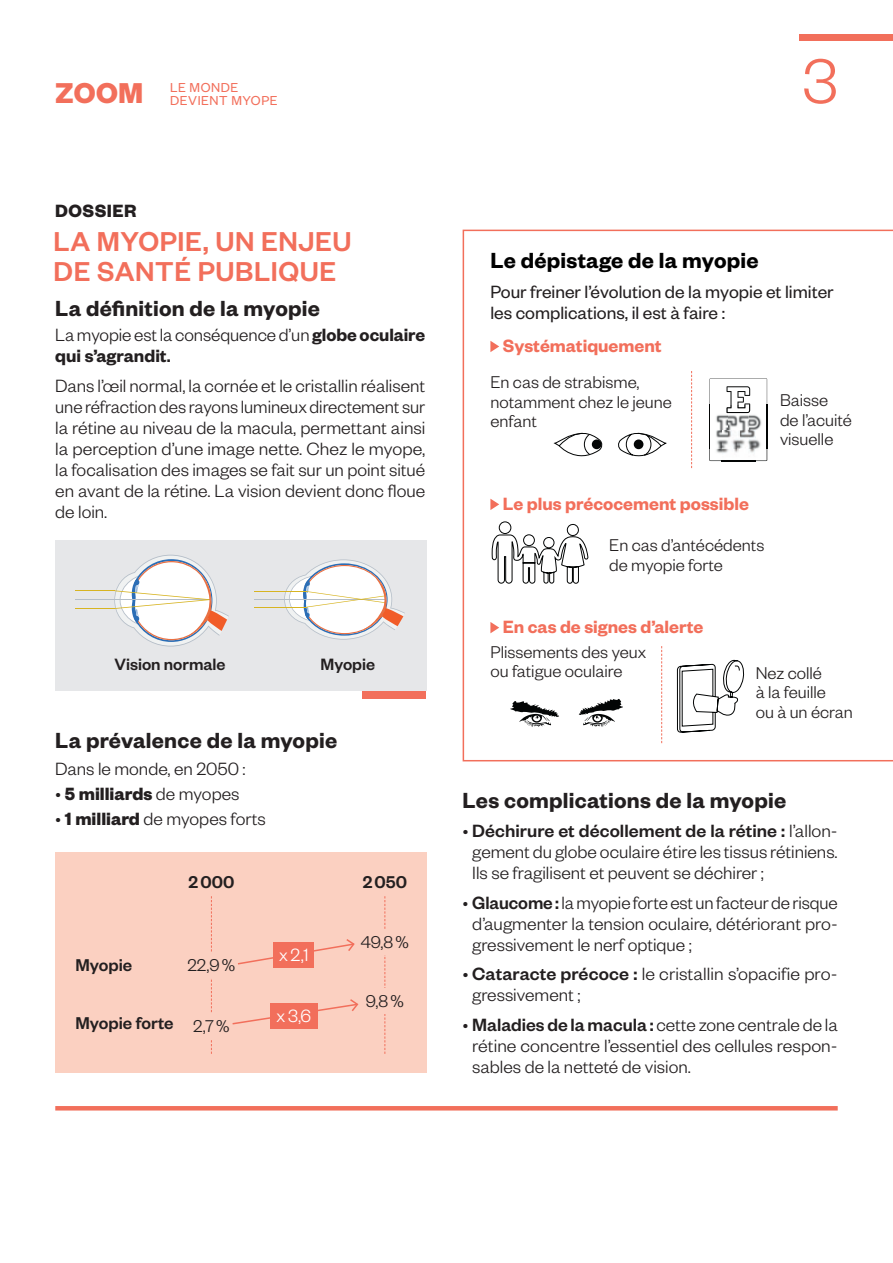
<style>
.page{position:relative;width:893px;height:1263px;background:#fff}
.page>*{position:absolute;margin:0;border:0;box-sizing:border-box;transform-origin:0 0}
.t1{font:300 69px "Founders Grotesk";color:#f26f5b}
.t2{font:500 30px/30px "Founders Grotesk";letter-spacing:.02em;color:#f26f5b}
.t3{font:600 24px "Founders Grotesk";letter-spacing:.01em;color:#231f20}
.t4{font:600 24px "Founders Grotesk";letter-spacing:.01em;color:#000}
.t5{font:300 19.5px/21px "Founders Grotesk";color:#231f20;text-align:justify}
.t6{font:19.5px/21px "Founders Grotesk";color:#231f20}
.t7{font:600 19.5px "Founders Grotesk";color:#f26f5b}
.t8{font:700 19.5px "Founders Grotesk";color:#231f20}
.t9{font:300 19.5px "Founders Grotesk";color:#fff}
.t10{font:700 19.5px "Founders Grotesk";letter-spacing:.02em;color:#231f20}
.t11{font:300 18.75px/19.5px "Founders Grotesk";color:#231f20}
.t12{font:500 18.75px "Founders Grotesk";color:#231f20}
.t13{font:500 18px "Founders Grotesk";color:#231f20}
.t14{font:14.25px/13.5px "Founders Grotesk";letter-spacing:.04em;color:#f26f5b}
.s1{font-weight:700;font-size:31.5px}
.s2{font-weight:600}
.s3{font-weight:500}
.s4{font-weight:300}
.s5{font-weight:700}
</style>
<div class="page">
<div style="left:799px;top:34px;width:94px;height:6px;background:#f26f5b"></div>
<hr style="left:0;top:0;width:1px;height:1263px;background:#e3e4e6">
<div style="left:363px;top:690px;width:63px;height:9px;background:#f26f5b"></div>
<div style="left:55px;top:852px;width:371px;height:220px;background:#fbd0c1"></div>
<div style="left:55px;top:540px;width:371px;height:150px;background:#e6e7e9"></div>
<svg style="left:463px;top:230px;width:430px;height:531px"></svg>
<hr style="left:55px;top:1106px;width:783px;height:4px;background:#f26f5b">
<svg style="left:490px;top:341px;width:9px;height:11px"></svg>
<svg style="left:490px;top:499px;width:9px;height:11px"></svg>
<svg style="left:490px;top:622px;width:9px;height:11px"></svg>
<svg style="left:691px;top:371px;width:1px;height:97px"></svg>
<svg style="left:661px;top:646px;width:1px;height:97px"></svg>
<svg style="left:211px;top:896px;width:1px;height:158px"></svg>
<svg style="left:384px;top:896px;width:1px;height:158px"></svg>
<div style="left:180px;top:952px;width:62px;height:26px;background:#fbd0c1"></div>
<div style="left:355px;top:929px;width:60px;height:26px;background:#fbd0c1"></div>
<div style="left:189px;top:1013px;width:45px;height:26px;background:#fbd0c1"></div>
<div style="left:363px;top:988px;width:44px;height:25px;background:#fbd0c1"></div>
<svg style="left:238px;top:939px;width:117px;height:26px"></svg>
<svg style="left:232px;top:999px;width:127px;height:26px"></svg>
<div style="left:274px;top:942px;width:40px;height:26px;background:#f26f5b"></div>
<div style="left:270px;top:1003px;width:48px;height:26px;background:#f26f5b"></div>
<svg style="left:554px;top:427px;width:112px;height:38px"></svg>
<svg style="left:491px;top:521px;width:97px;height:63px"></svg>
<svg style="left:677px;top:659px;width:68px;height:74px"></svg>
<img style="left:705px;top:405px;width:5px;height:44px">
<img style="left:768px;top:405px;width:4px;height:44px">
<img style="left:706px;top:449px;width:4px;height:14px">
<img style="left:706px;top:430px;width:4px;height:19px">
<img style="left:768px;top:449px;width:2px;height:14px">
<img style="left:768px;top:430px;width:2px;height:19px">
<svg style="left:710px;top:378px;width:58px;height:85px"></svg>
<svg style="left:579px;top:698px;width:45px;height:29px"></svg>
<svg style="left:509px;top:701px;width:50px;height:26px"></svg>
<hr style="left:75px;top:599px;width:135px;height:1px;background:#b5bec8">
<hr style="left:75px;top:590px;width:40px;height:1px;background:#d7b422">
<hr style="left:75px;top:608px;width:40px;height:1px;background:#d7b422">
<svg style="left:114px;top:555px;width:115px;height:91px"></svg>
<hr style="left:254px;top:591px;width:53px;height:1px;background:#d7b422">
<hr style="left:254px;top:607px;width:53px;height:1px;background:#d7b422">
<hr style="left:254px;top:599px;width:131px;height:1px;background:#b5bec8">
<svg style="left:284px;top:559px;width:121px;height:81px"></svg>
<p class="t14" style="left:170px;top:80px;width:109px;text-indent:-115px"><span class="s1">ZOOM</span> LE MONDE<br>DEVIENT MYOPE</p>
<p class="t10" style="left:55px;top:198px;width:83px">DOSSIER</p>
<h1 class="t1" style="left:803px;top:39px;width:37px">3</h1>
<h2 class="t2" style="left:54px;top:225px;width:299px">LA MYOPIE, UN ENJEU<br>DE SANTÉ PUBLIQUE</h2>
<p class="t3" style="left:55px;top:293px;width:266px">La définition de la myopie</p>
<p class="t5" style="left:55px;top:323px;width:371px">La myopie est la conséquence d’un <span class="s2">globe oculaire qui s’agrandit</span><span class="s3">.</span></p>
<p class="t5" style="left:55px;top:374px;width:372px">Dans l’œil normal, la cornée et le cristallin réalisent une réfraction des rayons lumineux directement sur la rétine au niveau de la macula, permettant ainsi la perception d’une image nette. Chez le myope, la focalisation des images se fait sur un point situé en avant de la rétine. La vision devient donc floue de loin.</p>
<p class="t11" style="left:490px;top:371px;width:183px">En cas de strabisme, notamment chez le jeune enfant</p>
<p class="t4" style="left:490px;top:245px;width:270px">Le dépistage de la myopie</p>
<p class="t6" style="left:490px;top:280px;width:345px">Pour freiner l’évolution de la myopie et limiter les complications, il est à faire :</p>
<p class="t7" style="left:503px;top:334px;width:160px">Systématiquement</p>
<p class="t11" style="left:780px;top:390px;width:73px">Baisse<br>de l’acuité visuelle</p>
<p class="t7" style="left:503px;top:491px;width:248px">Le plus précocement possible</p>
<p class="t11" style="left:609px;top:535px;width:157px">En cas d’antécédents de myopie forte</p>
<p class="t13" style="left:114px;top:653px;width:113px">Vision normale</p>
<p class="t13" style="left:320px;top:653px;width:56px">Myopie</p>
<p class="t3" style="left:55px;top:725px;width:283px">La prévalence de la myopie</p>
<p class="t5" style="left:55px;top:757px;width:192px">Dans le monde, en 2050 :</p>
<p class="t8" style="left:55px;top:781px;width:186px"><span class="s4">•</span> 5 milliards <span class="s4">de myopes</span></p>
<p class="t5" style="left:55px;top:808px;width:212px">• <span class="s5">1 milliard</span> de myopes forts</p>
<p class="t12" style="left:189px;top:870px;width:47px">2000</p>
<p class="t12" style="left:363px;top:870px;width:46px">2050</p>
<p class="t12" style="left:75px;top:953px;width:58px">Myopie</p>
<p class="t11" style="left:187px;top:954px;width:49px">22,9%</p>
<p class="t12" style="left:75px;top:1011px;width:100px">Myopie forte</p>
<p class="t11" style="left:193px;top:1015px;width:38px">2,7%</p>
<p class="t9" style="left:279px;top:943px;width:31px">x 2,1</p>
<p class="t9" style="left:277px;top:1004px;width:36px">x 3,6</p>
<p class="t11" style="left:361px;top:931px;width:50px">49,8%</p>
<p class="t11" style="left:366px;top:990px;width:40px">9,8%</p>
<p class="t7" style="left:503px;top:615px;width:202px">En cas de signes d’alerte</p>
<p class="t11" style="left:490px;top:641px;width:157px">Plissements des yeux ou fatigue oculaire</p>
<p class="t11" style="left:756px;top:662px;width:99px">Nez collé<br>à la feuille<br>ou à un écran</p>
<p class="t3" style="left:463px;top:785px;width:325px">Les complications de la myopie</p>
<p class="t5" style="left:472px;top:819px;width:367px;text-indent:-10px">• <span class="s3">Déchirure et décollement de la rétine :</span> l’allon&shy;gement du globe oculaire étire les tissus rétiniens.<br>Ils se fragilisent et peuvent se déchirer ;</p>
<p class="t5" style="left:472px;top:891px;width:367px;text-indent:-10px">• <span class="s3">Glaucome :</span> la myopie forte est un facteur de risque d’augmenter la tension oculaire, détériorant pro&shy;gressivement le nerf optique ;</p>
<p class="t5" style="left:472px;top:962px;width:367px;text-indent:-10px">• <span class="s3">Cataracte précoce :</span> le cristallin s’opacifie pro&shy;gressivement ;</p>
<p class="t5" style="left:472px;top:1013px;width:367px;text-indent:-10px">• <span class="s3">Maladies de la macula :</span> cette zone centrale de la rétine concentre l’essentiel des cellules respon&shy;sables de la netteté de vision.</p>
</div>
